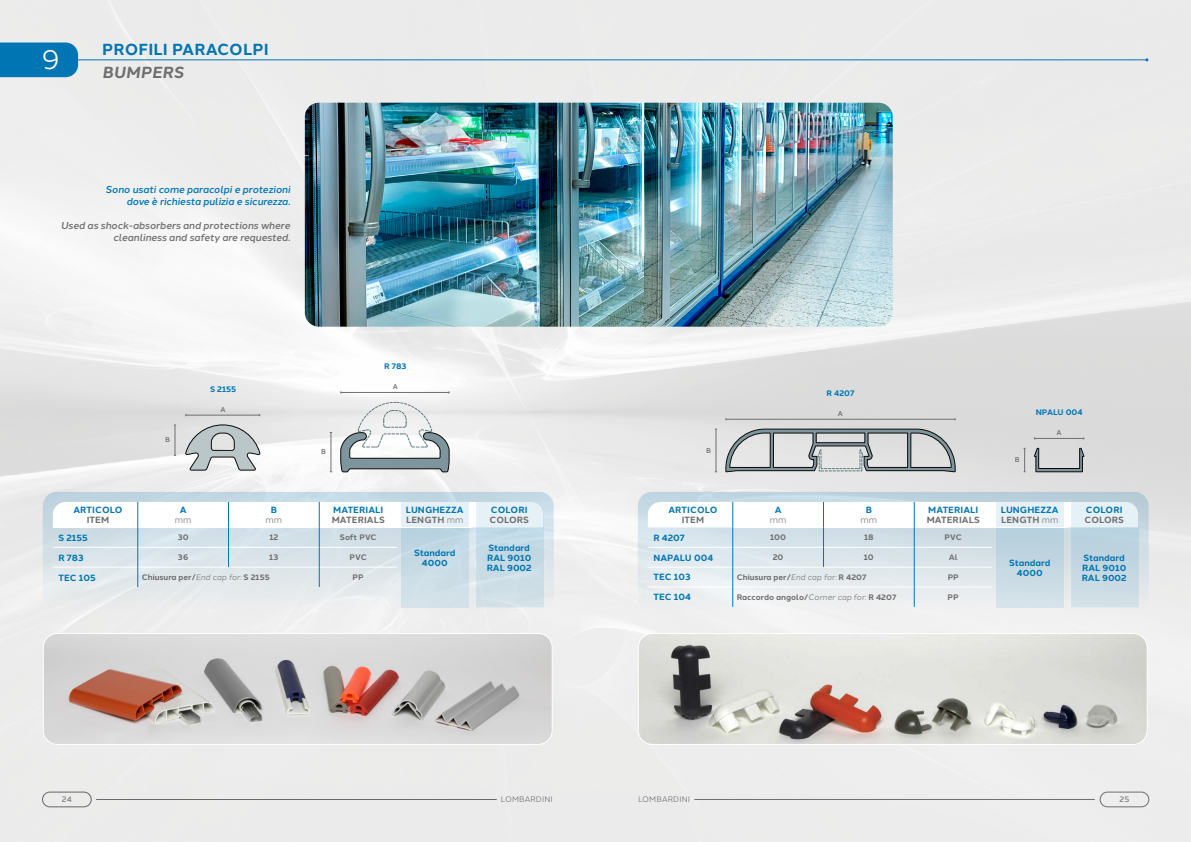
<style>
.page{position:relative;width:1191px;height:842px;background:#fff}
.page>*{position:absolute;margin:0;border:0;box-sizing:border-box;transform-origin:0 0}
.t1{font:27.5px "Halcom";color:#fff}
.t2{font:700 16px "Halcom";letter-spacing:.01em;color:#0075b3}
.t3{font:italic 700 16px "Halcom";letter-spacing:.01em;color:#706f6f}
.t4{font:italic 500 10px/12px "Halcom";letter-spacing:-.01em;color:#706f6f;text-align:right}
.t5{font:italic 500 10px/12px "Halcom";letter-spacing:-.01em;color:#0075b3;text-align:right}
.t6{font:700 9px/10px "Halcom";color:#0075b3}
.t7{font:700 9px "Halcom";letter-spacing:.01em;color:#706f6f}
.t8{font:9px "Halcom";color:#706f6f}
.t9{font:700 8px "Halcom";color:#706f6f}
.t10{font:700 8px "Halcom";color:#0075b3}
.t11{font:8px "Halcom";letter-spacing:.01em;color:#706f6f}
.t12{font:8px "Halcom";color:#706f6f}
.t13{font:500 7px "Halcom";color:#706f6f}
.s1{color:#706f6f}
.s2{font-weight:400;color:#706f6f}
.s3{font-weight:400;font-style:italic}
</style>
<div class="page">
<img style="left:0;top:0;width:1191px;height:842px">
<div style="left:0;top:43px;width:78px;height:34px;background:#0075b3"></div>
<hr style="left:75px;top:59px;width:1072px;height:1px;background:#0075b3">
<img style="left:305px;top:103px;width:587px;height:224px">
<img style="left:43px;top:633px;width:509px;height:111px">
<div style="left:43px;top:633px;width:509px;height:112px;border:1px solid #fff;border-radius:14px"></div>
<div style="left:638px;top:492px;width:510px;height:119px;background:linear-gradient(to bottom,#bdd4e0,#efefef);border-radius:14px"></div>
<hr style="left:647px;top:547px;width:85px;height:1px;background:#fff">
<hr style="left:647px;top:567px;width:85px;height:1px;background:#fff">
<hr style="left:647px;top:587px;width:85px;height:1px;background:#fff">
<svg style="left:648px;top:502px;width:491px;height:105px"></svg>
<div style="left:43px;top:492px;width:511px;height:119px;background:linear-gradient(to bottom,#c0d7e3,#eee);border-radius:14px"></div>
<svg style="left:53px;top:502px;width:491px;height:105px"></svg>
<svg style="left:340px;top:402px;width:109px;height:70px"></svg>
<hr style="left:331px;top:432px;width:1px;height:40px;background:#706f6f">
<hr style="left:341px;top:392px;width:108px;height:1px;background:#706f6f">
<svg style="left:185px;top:425px;width:75px;height:45px;background:#c0c5c6"></svg>
<hr style="left:175px;top:425px;width:1px;height:30px;background:#706f6f">
<hr style="left:186px;top:415px;width:74px;height:1px;background:#706f6f">
<svg style="left:725px;top:429px;width:230px;height:43px;background:#b5b9ba"></svg>
<hr style="left:715px;top:429px;width:1px;height:43px;background:#706f6f">
<hr style="left:726px;top:419px;width:229px;height:1px;background:#706f6f">
<svg style="left:1034px;top:448px;width:50px;height:24px"></svg>
<svg style="left:1023px;top:448px;width:2px;height:24px"></svg>
<hr style="left:1034px;top:438px;width:49px;height:1px;background:#706f6f">
<img style="left:638px;top:633px;width:509px;height:111px">
<div style="left:638px;top:633px;width:509px;height:112px;border:1px solid #fff;border-radius:14px"></div>
<div style="left:42px;top:792px;width:49px;height:15px;border:1px solid #706f6f;border-radius:7px"></div>
<hr style="left:96px;top:799px;width:401px;height:1px;background:#706f6f">
<hr style="left:694px;top:799px;width:400px;height:1px;background:#706f6f">
<div style="left:1100px;top:792px;width:49px;height:15px;border:1px solid #706f6f;border-radius:7px"></div>
<h1 class="t1" style="left:42px;top:38px;width:20px">9</h1>
<h2 class="t2" style="left:102px;top:36px;width:168px">PROFILI PARACOLPI</h2>
<h2 class="t3" style="left:102px;top:59px;width:83px">BUMPERS</h2>
<p class="t5" style="left:106px;top:183px;width:186px">Sono usati come paracolpi e protezioni dove è richiesta pulizia e sicurezza.</p>
<p class="t4" style="left:61px;top:219px;width:231px">Used as shock-absorbers and protections where cleanliness and safety are requested.</p>
<p class="t6" style="left:73px;top:504px;width:51px">ARTICOLO</p>
<p class="t7" style="left:87px;top:512px;width:24px">ITEM</p>
<p class="t13" style="left:165px;top:434px;width:6px">B</p>
<p class="t10" style="left:210px;top:383px;width:28px">S 2155</p>
<p class="t13" style="left:220px;top:404px;width:7px">A</p>
<p class="t6" style="left:180px;top:504px;width:8px">A</p>
<p class="t8" style="left:175px;top:513px;width:18px">mm</p>
<p class="t6" style="left:271px;top:504px;width:8px">B</p>
<p class="t8" style="left:265px;top:513px;width:18px">mm</p>
<p class="t10" style="left:384px;top:360px;width:24px">R 783</p>
<p class="t13" style="left:321px;top:446px;width:6px">B</p>
<p class="t13" style="left:393px;top:381px;width:7px">A</p>
<p class="t6" style="left:333px;top:504px;width:52px">MATERIALI</p>
<p class="t7" style="left:332px;top:512px;width:55px">MATERIALS</p>
<p class="t6" style="left:406px;top:504px;width:59px">LUNGHEZZA<br><span class="s1">LENGTH</span> <span class="s2">mm</span></p>
<p class="t6" style="left:491px;top:504px;width:38px">COLORI</p>
<p class="t7" style="left:489px;top:512px;width:41px">COLORS</p>
<p class="t6" style="left:58px;top:532px;width:31px">S 2155</p>
<p class="t9" style="left:178px;top:531px;width:12px">30</p>
<p class="t9" style="left:269px;top:531px;width:10px">12</p>
<p class="t9" style="left:340px;top:531px;width:38px">Soft PVC</p>
<p class="t6" style="left:58px;top:552px;width:27px">R 783</p>
<p class="t9" style="left:178px;top:551px;width:12px">36</p>
<p class="t9" style="left:269px;top:551px;width:11px">13</p>
<p class="t9" style="left:350px;top:551px;width:19px">PVC</p>
<p class="t6" style="left:58px;top:572px;width:39px">TEC 105</p>
<p class="t9" style="left:142px;top:571px;width:129px">Chiusura per/<span class="s3">End cap for:</span> S 2155</p>
<p class="t9" style="left:353px;top:571px;width:13px">PP</p>
<p class="t6" style="left:414px;top:547px;width:43px;text-align:center">Standard<br>4000</p>
<p class="t6" style="left:487px;top:542px;width:47px">Standard<br>RAL 9010<br>RAL 9002</p>
<p class="t13" style="left:706px;top:445px;width:6px">B</p>
<p class="t6" style="left:668px;top:504px;width:51px">ARTICOLO</p>
<p class="t7" style="left:681px;top:513px;width:24px">ITEM</p>
<p class="t6" style="left:774px;top:504px;width:8px">A</p>
<p class="t8" style="left:770px;top:513px;width:18px">mm</p>
<p class="t10" style="left:826px;top:387px;width:29px">R 4207</p>
<p class="t13" style="left:838px;top:408px;width:7px">A</p>
<p class="t6" style="left:865px;top:504px;width:8px">B</p>
<p class="t8" style="left:860px;top:513px;width:18px">mm</p>
<p class="t10" style="left:1035px;top:406px;width:49px">NPALU 004</p>
<p class="t13" style="left:1015px;top:454px;width:6px">B</p>
<p class="t13" style="left:1056px;top:427px;width:7px">A</p>
<p class="t6" style="left:928px;top:504px;width:52px">MATERIALI</p>
<p class="t7" style="left:926px;top:512px;width:55px">MATERIALS</p>
<p class="t6" style="left:1001px;top:504px;width:59px">LUNGHEZZA<br><span class="s1">LENGTH</span> <span class="s2">mm</span></p>
<p class="t6" style="left:1086px;top:504px;width:38px">COLORI</p>
<p class="t7" style="left:1084px;top:512px;width:41px">COLORS</p>
<p class="t6" style="left:653px;top:532px;width:33px">R 4207</p>
<p class="t9" style="left:770px;top:531px;width:17px">100</p>
<p class="t9" style="left:864px;top:531px;width:11px">18</p>
<p class="t9" style="left:944px;top:531px;width:19px">PVC</p>
<p class="t6" style="left:653px;top:552px;width:61px">NAPALU 004</p>
<p class="t9" style="left:772px;top:551px;width:12px">20</p>
<p class="t9" style="left:864px;top:551px;width:11px">10</p>
<p class="t9" style="left:948px;top:551px;width:11px">Al</p>
<p class="t6" style="left:653px;top:572px;width:39px">TEC 103</p>
<p class="t9" style="left:736px;top:571px;width:131px">Chiusura per/<span class="s3">End cap for:</span> R 4207</p>
<p class="t9" style="left:947px;top:571px;width:13px">PP</p>
<p class="t6" style="left:653px;top:592px;width:39px">TEC 104</p>
<p class="t9" style="left:736px;top:591px;width:161px">Raccordo angolo/<span class="s3">Corner cap for:</span> R 4207</p>
<p class="t9" style="left:947px;top:591px;width:13px">PP</p>
<p class="t6" style="left:1009px;top:557px;width:43px;text-align:center">Standard<br>4000</p>
<p class="t6" style="left:1081px;top:552px;width:47px">Standard<br>RAL 9010<br>RAL 9002</p>
<p class="t12" style="left:62px;top:793px;width:11px">24</p>
<p class="t11" style="left:501px;top:793px;width:54px">LOMBARDINI</p>
<p class="t11" style="left:638px;top:793px;width:54px">LOMBARDINI</p>
<p class="t12" style="left:1119px;top:793px;width:11px">25</p>
</div>
